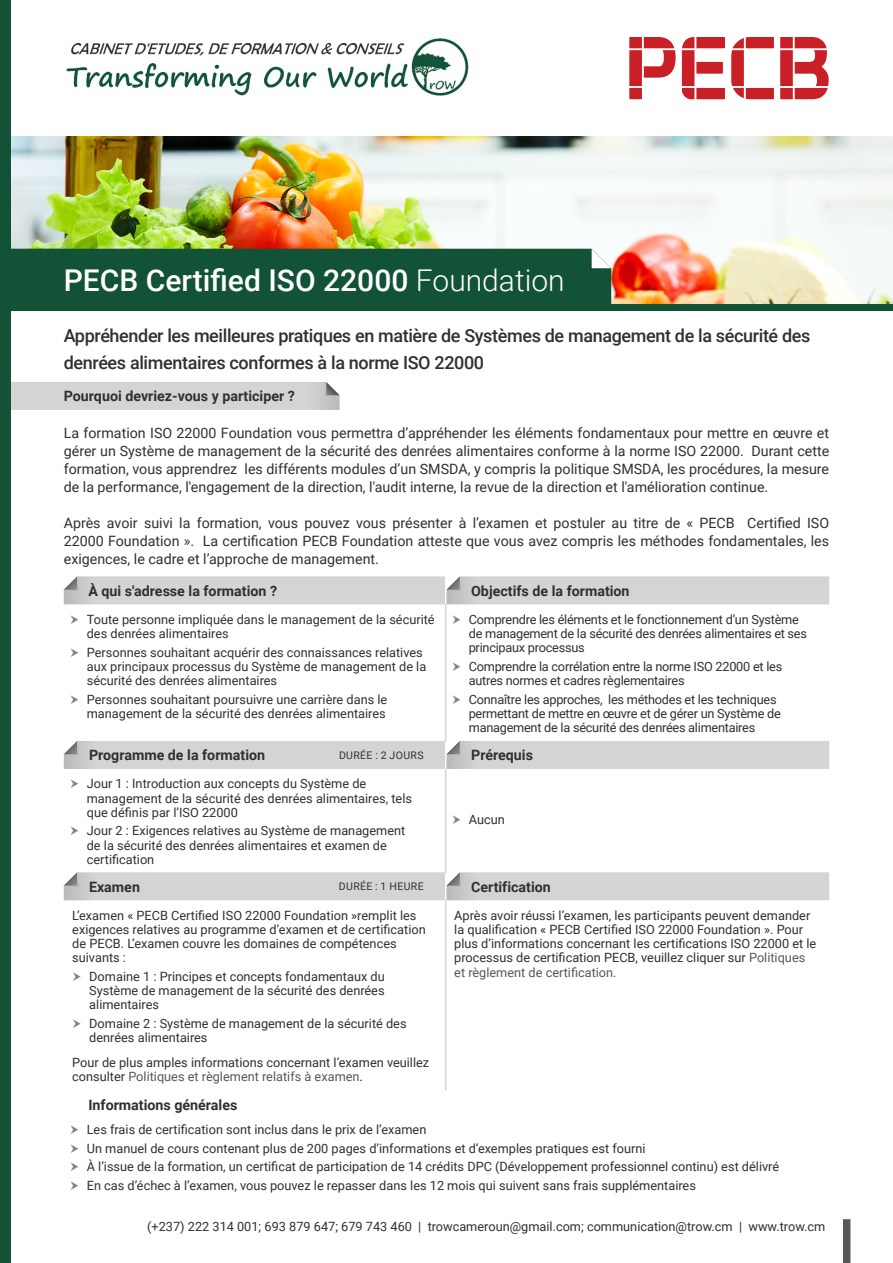
<style>
.page{position:relative;width:893px;height:1263px;background:#fff}
.page>*{position:absolute;margin:0;border:0;box-sizing:border-box;transform-origin:0 0}
.t1{font:500 30px "Roboto";color:#fff}
.t2{font:500 18px/27px "Roboto";letter-spacing:-.02em;color:#312f30}
.t3{font:14.25px/18px "Roboto";color:#312f30;text-align:justify}
.t4{font:700 14.25px "Roboto";color:#312f30}
.Bullet{font:12.75px/14.2px "Roboto";color:#312f30}
.Bullet-2{font:12.75px/14.2px "Roboto";letter-spacing:-.02em;color:#312f30}
.Bullet_Points{font:12.75px "Roboto";color:#312f30}
.t5{font:10.5px "Roboto";letter-spacing:.035em;color:#312f30}
.s1{font-weight:300}
.s2{color:#575756}
</style>
<div class="page">
<img style="left:11px;top:136px;width:882px;height:168px">
<div style="left:11px;top:382px;width:329px;height:28px;background:#d5d4d5"></div>
<hr style="left:445px;top:604px;width:1px;height:137px;background:#d5d4d5">
<hr style="left:445px;top:900px;width:1px;height:190px;background:#d5d4d5">
<hr style="left:445px;top:769px;width:1px;height:104px;background:#d5d4d5">
<svg style="left:64px;top:576px;width:765px;height:28px;background:#d4d3d4"></svg>
<div style="left:64px;top:741px;width:765px;height:28px;background:#d5d4d5"></div>
<svg style="left:64px;top:872px;width:765px;height:28px;background:#d4d3d4"></svg>
<div style="left:0;top:0;width:11px;height:1263px;background:#125237"></div>
<div style="left:11px;top:249px;width:600px;height:55px;background:#125237"></div>
<div style="left:0;top:304px;width:893px;height:7px;background:#125237"></div>
<div style="left:843px;top:1219px;width:7px;height:44px;background:#575756"></div>
<img style="left:66px;top:38px;width:403px;height:58px">
<svg style="left:682px;top:37px;width:43px;height:62px"></svg>
<svg style="left:731px;top:37px;width:43px;height:62px"></svg>
<svg style="left:780px;top:37px;width:49px;height:62px"></svg>
<svg style="left:629px;top:37px;width:47px;height:62px"></svg>
<p class="t1" style="left:64px;top:259px;width:502px">PECB Certified ISO 22000 <span class="s1">Foundation</span></p>
<p class="t2" style="left:64px;top:322px;width:748px">Appréhender les meilleures pratiques en matière de Systèmes de management de la sécurité des denrées alimentaires conformes à la norme ISO 22000</p>
<p class="t4" style="left:64px;top:386px;width:233px">Pourquoi devriez-vous y participer ?</p>
<p class="t3" style="left:64px;top:423px;width:767px">La formation ISO 22000 Foundation vous permettra d’appréhender les éléments fondamentaux pour mettre en œuvre et gérer un Système de management de la sécurité des denrées alimentaires conforme à la norme ISO 22000. Durant cette formation, vous apprendrez les différents modules d’un SMSDA, y compris la politique SMSDA, les procédures, la mesure de la performance, l'engagement de la direction, l'audit interne, la revue de la direction et l'amélioration continue.</p>
<p class="t3" style="left:64px;top:513px;width:767px">Après avoir suivi la formation, vous pouvez vous présenter à l’examen et postuler au titre de « PECB Certified ISO 22000 Foundation ». La certification PECB Foundation atteste que vous avez compris les méthodes fondamentales, les exigences, le cadre et l’approche de management.</p>
<p class="t4" style="left:88px;top:581px;width:190px">À qui s'adresse la formation ?</p>
<p class="t4" style="left:471px;top:581px;width:160px">Objectifs de la formation</p>
<p class="Bullet" style="left:87px;top:612px;width:349px">Toute personne impliquée dans le management de la sécurité des denrées alimentaires</p>
<p class="Bullet" style="left:87px;top:644px;width:341px">Personnes souhaitant acquérir des connaissances relatives aux principaux processus du Système de management de la sécurité des denrées alimentaires</p>
<p class="Bullet" style="left:87px;top:691px;width:302px">Personnes souhaitant poursuivre une carrière dans le management de la sécurité des denrées alimentaires</p>
<p class="Bullet-2" style="left:469px;top:612px;width:340px">Comprendre les éléments et le fonctionnement d’un Système de management de la sécurité des denrées alimentaires et ses principaux processus</p>
<p class="Bullet-2" style="left:469px;top:659px;width:315px">Comprendre la corrélation entre la norme ISO 22000 et les autres normes et cadres règlementaires</p>
<p class="Bullet-2" style="left:469px;top:691px;width:314px">Connaître les approches, les méthodes et les techniques permettant de mettre en œuvre et de gérer un Système de management de la sécurité des denrées alimentaires</p>
<p class="t4" style="left:89px;top:745px;width:178px">Programme de la formation</p>
<p class="t5" style="left:339px;top:748px;width:86px">DURÉE : 2 JOURS</p>
<p class="t4" style="left:471px;top:745px;width:63px">Prérequis</p>
<p class="Bullet" style="left:87px;top:776px;width:327px">Jour 1 : Introduction aux concepts du Système de management de la sécurité des denrées alimentaires, tels que définis par l’ISO 22000</p>
<p class="Bullet" style="left:87px;top:823px;width:320px">Jour 2 : Exigences relatives au Système de management de la sécurité des denrées alimentaires et examen de certification</p>
<p class="Bullet" style="left:469px;top:812px;width:38px">Aucun</p>
<p class="t4" style="left:89px;top:877px;width:52px">Examen</p>
<p class="t5" style="left:339px;top:879px;width:86px">DURÉE : 1 HEURE</p>
<p class="t4" style="left:471px;top:877px;width:81px">Certification</p>
<p class="Bullet" style="left:72px;top:907px;width:355px">L’examen « PECB Certified ISO 22000 Foundation »remplit les exigences relatives au programme d’examen et de certification de PECB. L’examen couvre les domaines de compétences suivants :</p>
<p class="Bullet" style="left:89px;top:969px;width:297px;text-align:justify">Domaine 1 : Principes et concepts fondamentaux du Système de management de la sécurité des denrées alimentaires</p>
<p class="Bullet" style="left:89px;top:1016px;width:319px">Domaine 2 : Système de management de la sécurité des denrées alimentaires</p>
<p class="Bullet" style="left:72px;top:1054px;width:358px">Pour de plus amples informations concernant l’examen veuillez consulter <span class="s2">Politiques et règlement relatifs à examen</span>.</p>
<p class="t4" style="left:88px;top:1094px;width:150px">Informations générales</p>
<p class="Bullet" style="left:454px;top:907px;width:364px">Après avoir réussi l’examen, les participants peuvent demander la qualification « PECB Certified ISO 22000 Foundation ». Pour plus d’informations concernant les certifications ISO 22000 et le processus de certification PECB, veuillez cliquer sur <span class="s2">Politiques et règlement de certification.</span></p>
<p class="Bullet" style="left:87px;top:1122px;width:341px">Les frais de certification sont inclus dans le prix de l’examen</p>
<p class="Bullet" style="left:87px;top:1141px;width:560px">Un manuel de cours contenant plus de 200 pages d’informations et d’exemples pratiques est fourni</p>
<p class="Bullet" style="left:87px;top:1159px;width:694px">À l’issue de la formation, un certificat de participation de 14 crédits DPC (Développement professionnel continu) est délivré</p>
<p class="Bullet" style="left:87px;top:1178px;width:611px">En cas d’échec à l’examen, vous pouvez le repasser dans les 12 mois qui suivent sans frais supplémentaires</p>
<p class="Bullet_Points" style="left:147px;top:1218px;width:680px">(+237) 222 314 001; 693 879 647; 679 743 460 | trowcameroun@gmail.com; communication@trow.cm | www.trow.cm</p>
</div>
